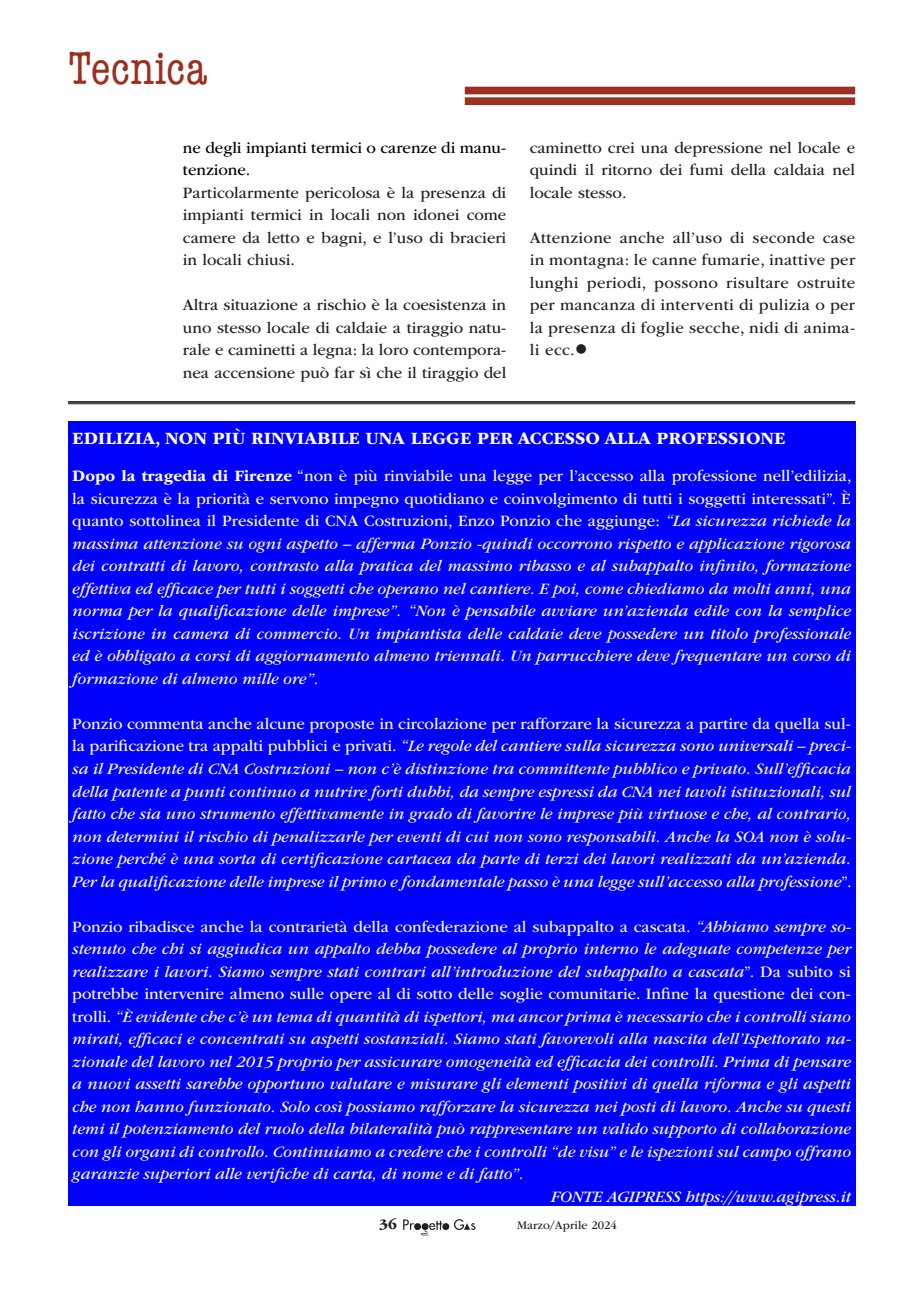
<style>
.page{position:relative;width:919px;height:1289px;background:#fff}
.page>*{position:absolute;margin:0;border:0;box-sizing:border-box;transform-origin:0 0}
.t1{font:condensed 48px "American Typewriter";color:#9b3020}
.t2{font:700 18px "ITC Garamond Std";color:#fff}
.t3{font:italic 16.5px/22.5px "ITC Garamond Std";color:#fff;text-align:justify}
.Normale{font:16.5px/22.5px "ITC Garamond Std";color:#231f20;text-align:justify}
.Normale-2{font:16.5px/22.5px "ITC Garamond Std";color:#000}
.t4{font:700 15px "ITC Garamond Std";color:#231f20}
.t5{font:12px "ITC Garamond Std";color:#231f20}
.s1{font-weight:700;font-style:normal}
.s2{font-style:normal}
</style>
<div class="page">
<svg style="left:403px;top:1219px;width:11px;height:10px"></svg>
<div style="left:414px;top:1223px;width:7px;height:6px;background:#231f20;border-radius:50%"></div>
<div style="left:442px;top:1223px;width:7px;height:6px;background:#231f20;border-radius:50%"></div>
<svg style="left:454px;top:1219px;width:21px;height:10px"></svg>
<svg style="left:421px;top:1220px;width:21px;height:15px"></svg>
<div style="left:465px;top:87px;width:390px;height:7px;background:#9b3020"></div>
<div style="left:465px;top:97px;width:390px;height:8px;background:#9b3020;border:2px solid #9b3020"></div>
<hr style="left:68px;top:401px;width:787px;height:1px;background:#231f20">
<hr style="left:68px;top:402px;width:787px;height:1px;background:#231f20">
<hr style="left:68px;top:403px;width:787px;height:1px;background:#231f20">
<div style="left:68px;top:421px;width:787px;height:784px;background:#00f"></div>
<h1 class="t1" style="left:68px;top:32px;width:140px">Tecnica</h1>
<p class="Normale-2" style="left:183px;top:136px;width:325px">ne degli impianti termici o carenze di manu&shy;tenzione.</p>
<p class="Normale" style="left:183px;top:181px;width:325px">Particolarmente pericolosa è la presenza di impianti termici in locali non idonei come camere da letto e bagni, e l’uso di bracieri in locali chiusi.</p>
<p class="Normale" style="left:183px;top:294px;width:325px">Altra situazione a rischio è la coesistenza in uno stesso locale di caldaie a tiraggio natu&shy;rale e caminetti a legna: la loro contempora&shy;nea accensione può far sì che il tiraggio del</p>
<p class="Normale" style="left:529px;top:136px;width:327px">caminetto crei una depressione nel locale e quindi il ritorno dei fumi della caldaia nel locale stesso.</p>
<p class="Normale" style="left:529px;top:226px;width:327px">Attenzione anche all’uso di seconde case in montagna: le canne fumarie, inattive per lunghi periodi, possono risultare ostruite per mancanza di interventi di pulizia o per la presenza di foglie secche, nidi di anima&shy;li ecc.●</p>
<p class="t2" style="left:72px;top:428px;width:714px">EDILIZIA, NON PIÙ RINVIABILE UNA LEGGE PER ACCESSO ALLA PROFESSIONE</p>
<p class="t3" style="left:72px;top:465px;width:780px"><span class="s1">Dopo la tragedia di Firenze</span> <span class="s2">“non è più rinviabile una legge per l’accesso alla professione nell’edilizia, la sicurezza è la priorità e servono impegno quotidiano e coinvolgimento di tutti i soggetti interessati”. È quanto sottolinea il Presidente di CNA Costruzioni, Enzo Ponzio che aggiunge:</span> “La sicurezza richiede la massima attenzione su ogni aspetto – afferma Ponzio -quindi occorrono rispetto e applicazione rigorosa dei contratti di lavoro, contrasto alla pratica del massimo ribasso e al subappalto infinito, formazione effettiva ed efficace per tutti i soggetti che operano nel cantiere. E poi, come chiediamo da molti anni, una norma per la qualificazione delle imprese”. “Non è pensabile avviare un’azienda edile con la semplice iscrizione in camera di commercio. Un impiantista delle caldaie deve possedere un titolo professionale ed è obbligato a corsi di aggiornamento almeno triennali. Un parrucchiere deve frequentare un corso di formazione di almeno mille ore”.</p>
<p class="t3" style="left:72px;top:712px;width:780px"><span class="s2">Ponzio commenta anche alcune proposte in circolazione per rafforzare la sicurezza a partire da quella sul&shy;la parificazione tra appalti pubblici e privati.</span> “Le regole del cantiere sulla sicurezza sono universali – preci&shy;sa il Presidente di CNA Costruzioni – non c’è distinzione tra committente pubblico e privato. Sull’efficacia della patente a punti continuo a nutrire forti dubbi, da sempre espressi da CNA nei tavoli istituzionali, sul fatto che sia uno strumento effettivamente in grado di favorire le imprese più virtuose e che, al contrario, non determini il rischio di penalizzarle per eventi di cui non sono responsabili. Anche la SOA non è solu&shy;zione perché è una sorta di certificazione cartacea da parte di terzi dei lavori realizzati da un’azienda.<br>Per la qualificazione delle imprese il primo e fondamentale passo è una legge sull’accesso alla professione<span class="s2">”.</span></p>
<p class="t3" style="left:72px;top:915px;width:780px"><span class="s2">Ponzio ribadisce anche la contrarietà della confederazione al subappalto a cascata.</span> “Abbiamo sempre so&shy;stenuto che chi si aggiudica un appalto debba possedere al proprio interno le adeguate competenze per realizzare i lavori. Siamo sempre stati contrari all’introduzione del subappalto a cascata<span class="s2">”. Da subito si potrebbe intervenire almeno sulle opere al di sotto delle soglie comunitarie. Infine la questione dei con&shy;trolli.</span> “È evidente che c’è un tema di quantità di ispettori, ma ancor prima è necessario che i controlli siano mirati, efficaci e concentrati su aspetti sostanziali. Siamo stati favorevoli alla nascita dell’Ispettorato na&shy;zionale del lavoro nel 2015 proprio per assicurare omogeneità ed efficacia dei controlli. Prima di pensare a nuovi assetti sarebbe opportuno valutare e misurare gli elementi positivi di quella riforma e gli aspetti che non hanno funzionato. Solo così possiamo rafforzare la sicurezza nei posti di lavoro. Anche su questi temi il potenziamento del ruolo della bilateralità può rappresentare un valido supporto di collaborazione con gli organi di controllo. Continuiamo a credere che i controlli “de visu” e le ispezioni sul campo offrano garanzie superiori alle verifiche di carta, di nome e di fatto”.</p>
<p class="t3" style="left:551px;top:1185px;width:301px">FONTE AGIPRESS https://www.agipress.it</p>
<p class="t4" style="left:379px;top:1215px;width:19px">36</p>
<p class="t5" style="left:517px;top:1218px;width:101px">Marzo/Aprile 2024</p>
</div>
